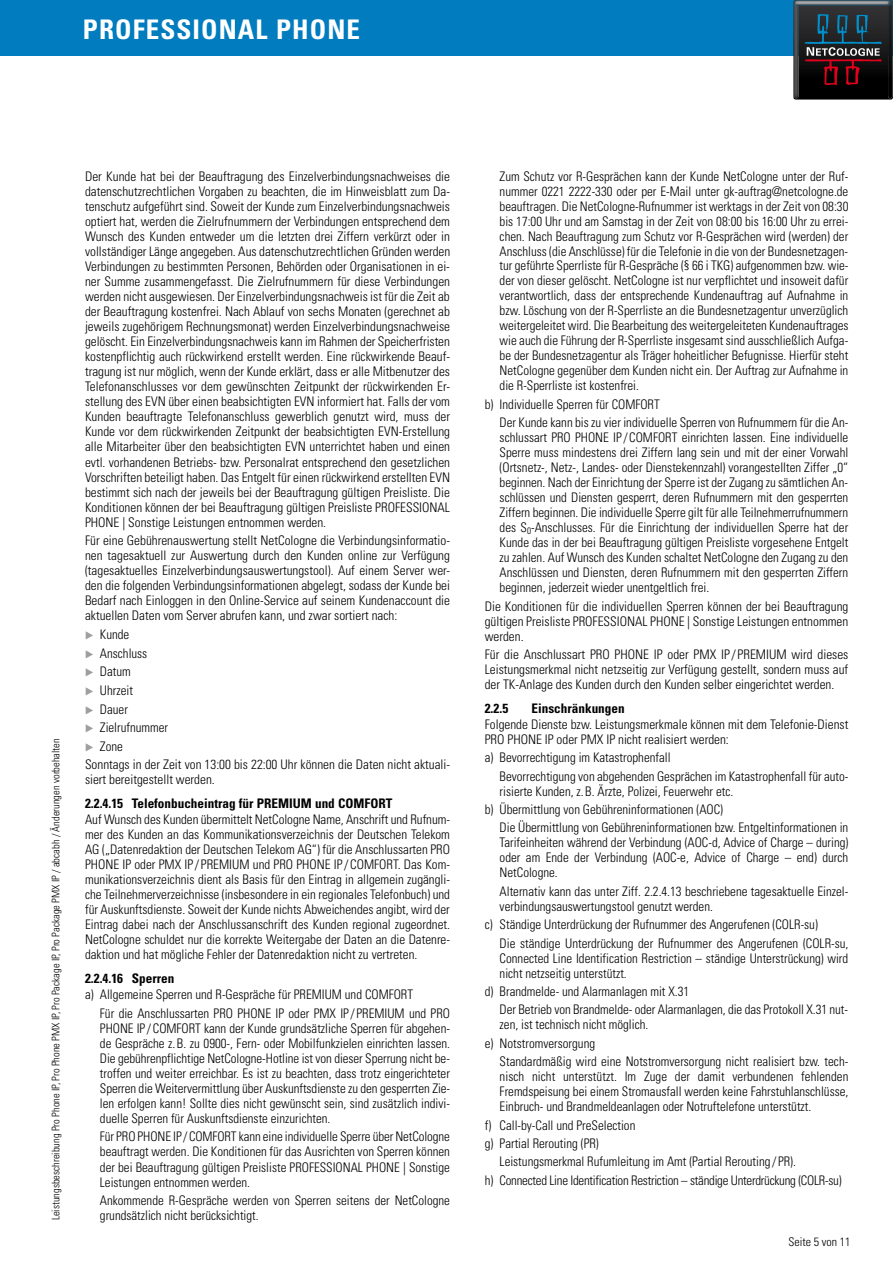
<style>
.page{position:relative;width:893px;height:1263px;background:#fff}
.page>*{position:absolute;margin:0;border:0;box-sizing:border-box;transform-origin:0 0}
.t1{font:700 condensed 27px "Univers";letter-spacing:.04em;color:#fff}
.t2{font:300 condensed 13.2px/15px "Univers";color:#000;text-align:justify}
.t3{font:300 condensed 13.2px/18.5px "Univers";letter-spacing:-.02em;color:#000}
.t4{font:700 condensed 13.2px "Univers";color:#000}
.t5{font:300 condensed 12px "Univers";color:#000}
.t6{font:300 condensed 10.5px "Univers";color:#000}
</style>
<div class="page">
<div style="left:0;top:0;width:893px;height:55px;background:#007cbf"></div>
<svg style="left:793px;top:0;width:100px;height:100px;background:#2b2b30"></svg>
<h1 class="t1" style="left:83px;top:13px;width:278px">PROFESSIONAL PHONE</h1>
<p class="t6" style="left:49px;top:1220px;width:484px;rotate:-90deg">Leistungsbeschreibung Pro Phone IP, Pro Phone PMX IP, Pro Package IP, Pro Package PMX IP / abcabh / Änderungen vorbehalten</p>
<p class="t2" style="left:85px;top:168px;width:367px">Der Kunde hat bei der Beauftragung des Einzelverbindungsnachweises die datenschutzrechtlichen Vorgaben zu beachten, die im Hinweisblatt zum Da&shy;tenschutz aufgeführt sind. Soweit der Kunde zum Einzelverbindungsnachweis optiert hat, werden die Zielrufnummern der Verbindungen entsprechend dem Wunsch des Kunden entweder um die letzten drei Ziffern verkürzt oder in vollständiger Länge angegeben. Aus datenschutzrechtlichen Gründen werden Verbindungen zu bestimmten Personen, Behörden oder Organisationen in ei&shy;ner Summe zusammengefasst. Die Zielrufnummern für diese Verbindungen werden nicht ausgewiesen. Der Einzelverbindungsnachweis ist für die Zeit ab der Beauftragung kostenfrei. Nach Ablauf von sechs Monaten (gerechnet ab jeweils zugehörigem Rechnungsmonat) werden Einzelverbindungsnachweise gelöscht. Ein Einzelverbindungsnachweis kann im Rahmen der Speicherfristen kostenpflichtig auch rückwirkend erstellt werden. Eine rückwirkende Beauf&shy;tragung ist nur möglich, wenn der Kunde erklärt, dass er alle Mitbenutzer des Telefonanschlusses vor dem gewünschten Zeitpunkt der rückwirkenden Er&shy;stellung des EVN über einen beabsichtigten EVN informiert hat. Falls der vom Kunden beauftragte Telefonanschluss gewerblich genutzt wird, muss der Kunde vor dem rückwirkenden Zeitpunkt der beabsichtigten EVN-Erstellung alle Mitarbeiter über den beabsichtigten EVN unterrichtet haben und einen evtl. vorhandenen Betriebs- bzw. Personalrat entsprechend den gesetzlichen Vorschriften beteiligt haben. Das Entgelt für einen rückwirkend erstellten EVN bestimmt sich nach der jeweils bei der Beauftragung gültigen Preisliste. Die Konditionen können der bei Beauftragung gültigen Preisliste PROFESSIONAL PHONE | Sonstige Leistungen entnommen werden.</p>
<p class="t2" style="left:85px;top:533px;width:366px">Für eine Gebührenauswertung stellt NetCologne die Verbindungsinformatio&shy;nen tagesaktuell zur Auswertung durch den Kunden online zur Verfügung (tagesaktuelles Einzelverbindungsauswertungstool). Auf einem Server wer&shy;den die folgenden Verbindungsinformationen abgelegt, sodass der Kunde bei Bedarf nach Einloggen in den Online-Service auf seinem Kundenaccount die aktuellen Daten vom Server abrufen kann, und zwar sortiert nach:</p>
<p class="t2" style="left:94px;top:627px;width:37px">Kunde</p>
<p class="t2" style="left:100px;top:646px;width:49px">Anschluss</p>
<p class="t2" style="left:100px;top:664px;width:32px">Datum</p>
<p class="t2" style="left:100px;top:683px;width:35px">Uhrzeit</p>
<p class="t2" style="left:100px;top:701px;width:30px">Dauer</p>
<p class="t2" style="left:100px;top:720px;width:70px">Zielrufnummer</p>
<p class="t2" style="left:100px;top:739px;width:24px">Zone</p>
<p class="t2" style="left:85px;top:757px;width:366px">Sonntags in der Zeit von 13:00 bis 22:00 Uhr können die Daten nicht aktuali-</p>
<p class="t2" style="left:85px;top:772px;width:131px">siert bereitgestellt werden.</p>
<p class="t4" style="left:85px;top:795px;width:309px">2.2.4.15 Telefonbucheintrag für PREMIUM und COMFORT</p>
<p class="t2" style="left:85px;top:812px;width:367px">Auf Wunsch des Kunden übermittelt NetCologne Name, Anschrift und Rufnum&shy;mer des Kunden an das Kommunikationsverzeichnis der Deutschen Telekom AG („Datenredaktion der Deutschen Telekom AG“) für die Anschlussarten PRO PHONE IP oder PMX IP / PREMIUM und PRO PHONE IP /COMFORT. Das Kom&shy;munikationsverzeichnis dient als Basis für den Eintrag in allgemein zugängli&shy;che Teilnehmerverzeichnisse (insbesondere in ein regionales Telefonbuch) und für Auskunftsdienste. Soweit der Kunde nichts Abweichendes angibt, wird der Eintrag dabei nach der Anschlussanschrift des Kunden regional zugeordnet.<br>NetCologne schuldet nur die korrekte Weitergabe der Daten an die Datenre&shy;daktion und hat mögliche Fehler der Datenredaktion nicht zu vertreten.</p>
<p class="t4" style="left:85px;top:970px;width:91px">2.2.4.16 Sperren</p>
<p class="t2" style="left:100px;top:985px;width:352px;line-height:18.5px;text-indent:-15px">a) Allgemeine Sperren und R-Gespräche für PREMIUM und COMFORT<br>Für die Anschlussarten PRO PHONE IP oder PMX IP / PREMIUM und PRO</p>
<p class="t2" style="left:100px;top:1020px;width:352px">PHONE IP /COMFORT kann der Kunde grundsätzliche Sperren für abgehen&shy;de Gespräche z.B. zu 0900-, Fern- oder Mobilfunkzielen einrichten lassen.<br>Die gebührenpflichtige NetCologne-Hotline ist von dieser Sperrung nicht be&shy;troffen und weiter erreichbar. Es ist zu beachten, dass trotz eingerichteter Sperren die Weitervermittlung über Auskunftsdienste zu den gesperrten Zie&shy;len erfolgen kann! Sollte dies nicht gewünscht sein, sind zusätzlich indivi&shy;duelle Sperren für Auskunftsdienste einzurichten.</p>
<p class="t2" style="left:100px;top:1129px;width:104px">Für PRO PHONE IP /Comfort</p>
<p class="t2" style="left:100px;top:1129px;width:352px;text-indent:139px">kann eine individuelle Sperre über NetCologne beauftragt werden. Die Konditionen für das Ausrichten von Sperren können der bei Beauftragung gültigen Preisliste PROFESSIONAL PHONE | Sonstige Leistungen entnommen werden.</p>
<p class="t2" style="left:100px;top:1193px;width:352px">Ankommende R-Gespräche werden von Sperren seitens der NetCologne grundsätzlich nicht berücksichtigt.</p>
<p class="t2" style="left:500px;top:168px;width:350px">Zum Schutz vor R-Gesprächen kann der Kunde NetCologne unter der Ruf&shy;nummer 0221 2222-330 oder per E-Mail unter gk-auftrag@netcologne.de beauftragen. Die NetCologne-Rufnummer ist werktags in der Zeit von 08:30 bis 17:00 Uhr und am Samstag in der Zeit von 08:00 bis 16:00 Uhr zu errei&shy;chen. Nach Beauftragung zum Schutz vor R-Gesprächen wird (werden) der Anschluss (die Anschlüsse) für die Telefonie in die von der Bundesnetzagen&shy;tur geführte Sperrliste für R-Gespräche (§ 66 i TKG) aufgenommen bzw. wie&shy;der von dieser gelöscht. NetCologne ist nur verpflichtet und insoweit dafür verantwortlich, dass der entsprechende Kundenauftrag auf Aufnahme in bzw. Löschung von der R-Sperrliste an die Bundesnetzagentur unverzüglich weitergeleitet wird. Die Bearbeitung des weitergeleiteten Kundenauftrages wie auch die Führung der R-Sperrliste insgesamt sind ausschließlich Aufga&shy;be der Bundesnetzagentur als Träger hoheitlicher Befugnisse. Hierfür steht NetCologne gegenüber dem Kunden nicht ein. Der Auftrag zur Aufnahme in die R-Sperrliste ist kostenfrei.</p>
<p class="t2" style="left:500px;top:395px;width:350px;line-height:18.5px;text-indent:-15px">b) Individuelle Sperren für COMFORT<br>Der Kunde kann bis zu vier individuelle Sperren von Rufnummern für die An-</p>
<p class="t2" style="left:500px;top:430px;width:350px">schlussart PRO PHONE IP /COMFORT einrichten lassen. Eine individuelle Sperre muss mindestens drei Ziffern lang sein und mit der einer Vorwahl (Ortsnetz-, Netz-, Landes- oder Dienstekennzahl) vorangestellten Ziffer „0“ beginnen. Nach der Einrichtung der Sperre ist der Zugang zu sämtlichen An&shy;schlüssen und Diensten gesperrt, deren Rufnummern mit den gesperrten Ziffern beginnen. Die individuelle Sperre gilt für alle Teilnehmerrufnummern des S<sub>0</sub>-Anschlusses. Für die Einrichtung der individuellen Sperre hat der Kunde das in der bei Beauftragung gültigen Preisliste vorgesehene Entgelt zu zahlen. Auf Wunsch des Kunden schaltet NetCologne den Zugang zu den Anschlüssen und Diensten, deren Rufnummern mit den gesperrten Ziffern beginnen, jederzeit wieder unentgeltlich frei.</p>
<p class="t2" style="left:485px;top:599px;width:365px">Die Konditionen für die individuellen Sperren können der bei Beauftragung gültigen Preisliste PROFESSIONAL PHONE | Sonstige Leistungen entnommen werden.</p>
<p class="t2" style="left:485px;top:647px;width:267px">Für die Anschlussart PRO PHONE IP oder PMX IP / Premium</p>
<p class="t2" style="left:485px;top:647px;width:365px;text-indent:307px">wird dieses Leistungsmerkmal nicht netzseitig zur Verfügung gestellt, sondern muss auf der TK-Anlage des Kunden durch den Kunden selber eingerichtet werden.</p>
<p class="t4" style="left:485px;top:700px;width:25px">2.2.5</p>
<p class="t4" style="left:531px;top:700px;width:95px">Einschränkungen</p>
<p class="t2" style="left:485px;top:717px;width:365px">Folgende Dienste bzw. Leistungsmerkmale können mit dem Telefonie-Dienst<br>PRO PHONE IP oder PMX IP nicht realisiert werden:</p>
<p class="t2" style="left:500px;top:748px;width:350px;line-height:18.5px;text-indent:-15px">a) Bevorrechtigung im Katastrophenfall<br>Bevorrechtigung von abgehenden Gesprächen im Katastrophenfall für auto-</p>
<p class="t2" style="left:500px;top:783px;width:235px">risierte Kunden, z.B. Ärzte, Polizei, Feuerwehr etc.</p>
<p class="t2" style="left:485px;top:802px;width:240px">b) Übermittlung von Gebühreninformationen (AOC)</p>
<p class="t2" style="left:500px;top:820px;width:350px">Die Übermittlung von Gebühreninformationen bzw. Entgeltinformationen in</p>
<p class="t2" style="left:500px;top:835px;width:350px">Tarifeinheiten während der Verbindung (AOC-d, Advice of Charge – during) oder am Ende der Verbindung (AOC-e, Advice of Charge – end) durch NetCologne.</p>
<p class="t2" style="left:500px;top:884px;width:350px">Alternativ kann das unter Ziff. 2.2.4.13 beschriebene tagesaktuelle Einzel&shy;verbindungsauswertungstool genutzt werden.</p>
<p class="t2" style="left:500px;top:915px;width:350px;line-height:18.5px;text-indent:-15px">c) Ständige Unterdrückung der Rufnummer des Angerufenen (COLR-su)<br>Die ständige Unterdrückung der Rufnummer des Angerufenen (COLR-su,</p>
<p class="t2" style="left:500px;top:950px;width:350px">Connected Line Identification Restriction – ständige Unterstrückung) wird nicht netzseitig unterstützt.</p>
<p class="t2" style="left:500px;top:982px;width:350px;line-height:18.5px;text-indent:-15px">d) Brandmelde- und Alarmanlagen mit X.31<br>Der Betrieb von Brandmelde- oder Alarmanlagen, die das Protokoll X.31 nut-</p>
<p class="t2" style="left:485px;top:1015px;width:165px;line-height:18.5px;text-indent:15px">zen, ist technisch nicht möglich. e) Notstromversorgung</p>
<p class="t2" style="left:500px;top:1054px;width:350px">Standardmäßig wird eine Notstromversorgung nicht realisiert bzw. tech&shy;nisch nicht unterstützt. Im Zuge der damit verbundenen fehlenden Fremdspeisung bei einem Stromausfall werden keine Fahrstuhlanschlüsse, Einbruch- und Brandmeldeanlagen oder Notruftelefone unterstützt.</p>
<p class="t2" style="left:485px;top:1116px;width:152px;line-height:18.5px">f) Call-by-Call und PreSelection g) Partial Rerouting (PR)</p>
<p class="t3" style="left:485px;top:1152px;width:358px;text-indent:15px">Leistungsmerkmal Rufumleitung im Amt (Partial Rerouting / PR).<br>h) Connected Line Identification Restriction – ständige Unterdrückung (COLR-su)</p>
<p class="t5" style="left:788px;top:1235px;width:63px">Seite 5 von 11</p>
</div>
